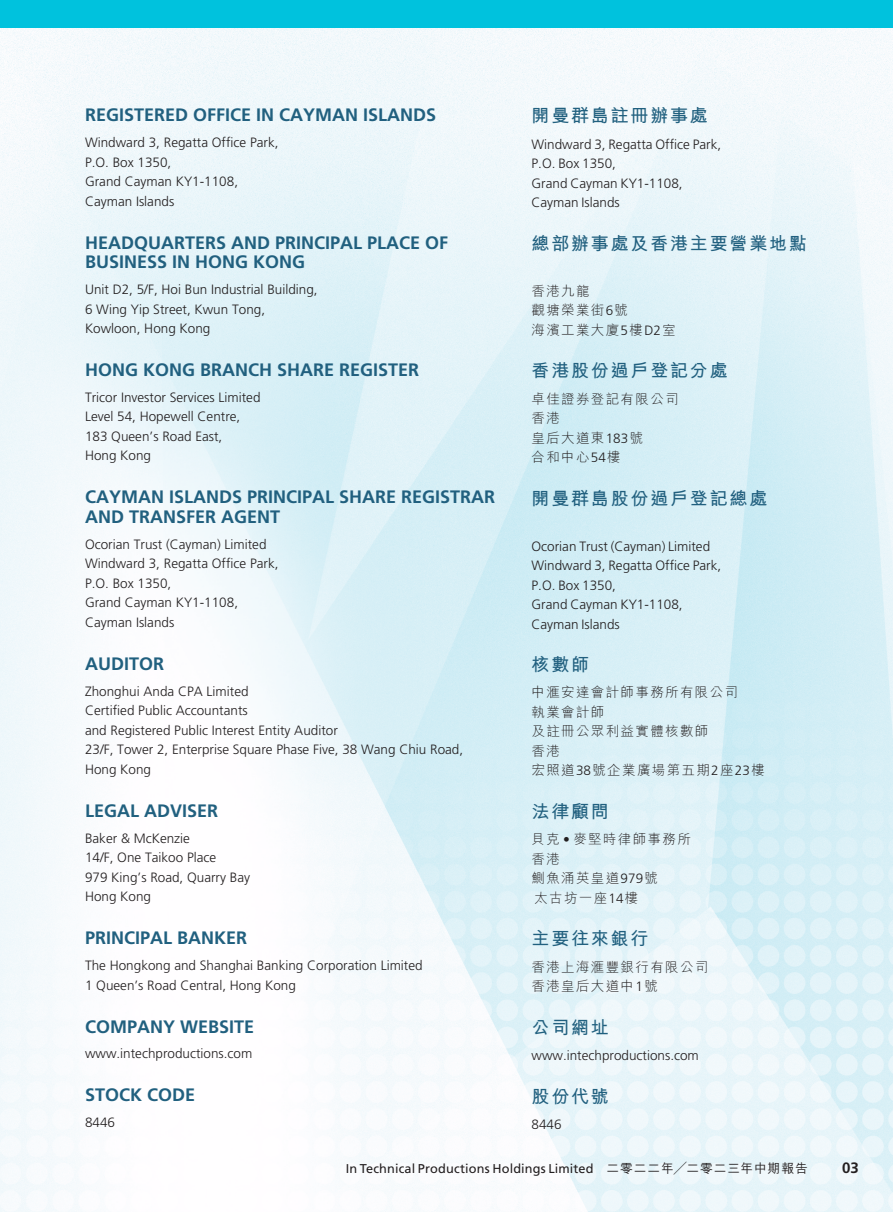
<style>
.page{position:relative;width:893px;height:1212px;background:#fff}
.page>*{position:absolute;margin:0;border:0;box-sizing:border-box;transform-origin:0 0}
.t1{font:700 18px "Frutiger LT Std";color:#21607f}
.t2{font:700 18px "M Hei HK";letter-spacing:.1em;color:#21607f}
.t3{font:700 15px "Frutiger LT Std";color:#231f20}
.t4{font:300 13.5px/19.5px "Frutiger LT Std";color:#231f20}
.t5{font:300 13.5px/19.5px "M Hei HK";letter-spacing:.1em;color:#231f20}
.t6{font:12.75px "Frutiger LT Std";letter-spacing:.01em;color:#231f20}
.s1{font-family:"Frutiger LT Std"}
.s2{font-family:"M Hei HK";font-weight:500}
</style>
<div class="page">
<img style="left:0;top:28px;width:893px;height:1184px">
<div style="left:0;top:0;width:893px;height:28px;background:#00c2dd"></div>
<h1 class="t1" style="left:85px;top:104px;width:22px">REGISTERED</h1>
<h1 class="t1" style="left:193px;top:104px;width:24px">OFFICE</h1>
<h1 class="t1" style="left:256px;top:104px;width:74px">IN CAYMAN</h1>
<h1 class="t1" style="left:363px;top:104px;width:18px">ISLANDS</h1>
<p class="t4" style="left:85px;top:133px;width:195px">Windward 3, Regatta Office Park,<br>P.O. Box 1350,<br>Grand Cayman KY1-1108,<br>Cayman Islands</p>
<h1 class="t1" style="left:85px;top:232px;width:26px">HEAD</h1>
<h1 class="t1" style="left:134px;top:232px;width:39px">QUARTERS</h1>
<h1 class="t1" style="left:231px;top:232px;width:14px">AND</h1>
<h1 class="t1" style="left:275px;top:232px;width:21px">PRINCIPAL</h1>
<h1 class="t1" style="left:367px;top:232px;width:22px">PLACE</h1>
<h1 class="t1" style="left:425px;top:232px;width:12px">OF</h1>
<h1 class="t1" style="left:85px;top:251px;width:35px">BUSINESS</h1>
<h1 class="t1" style="left:172px;top:251px;width:50px">IN HONG</h1>
<h1 class="t1" style="left:253px;top:251px;width:26px">KONG</h1>
<p class="t4" style="left:85px;top:280px;width:234px">Unit D2, 5/F, Hoi Bun Industrial Building,<br>6 Wing Yip Street, Kwun Tong,<br>Kowloon, Hong Kong</p>
<h1 class="t1" style="left:85px;top:359px;width:27px">HONG</h1>
<h1 class="t1" style="left:143px;top:359px;width:26px">KONG</h1>
<h1 class="t1" style="left:200px;top:359px;width:24px">BRANCH</h1>
<h1 class="t1" style="left:277px;top:359px;width:23px">SHARE</h1>
<h1 class="t1" style="left:339px;top:359px;width:22px">REGISTER</h1>
<p class="t4" style="left:85px;top:388px;width:177px">Tricor Investor Services Limited<br>Level 54, Hopewell Centre,<br>183 Queen’s Road East,<br>Hong Kong</p>
<h1 class="t1" style="left:85px;top:487px;width:51px">CAYMAN</h1>
<h1 class="t1" style="left:169px;top:487px;width:18px">ISLANDS</h1>
<h1 class="t1" style="left:247px;top:487px;width:21px">PRINCIPAL</h1>
<h1 class="t1" style="left:339px;top:487px;width:23px">SHARE</h1>
<h1 class="t1" style="left:401px;top:487px;width:23px">REGISTRAR</h1>
<h1 class="t1" style="left:85px;top:506px;width:14px">AND</h1>
<h1 class="t1" style="left:129px;top:506px;width:22px">TRANSFER</h1>
<h1 class="t1" style="left:221px;top:506px;width:26px">AGENT</h1>
<p class="t4" style="left:85px;top:535px;width:195px">Ocorian Trust (Cayman) Limited<br>Windward 3, Regatta Office Park,<br>P.O. Box 1350,<br>Grand Cayman KY1-1108,<br>Cayman Islands</p>
<h1 class="t1" style="left:85px;top:653px;width:38px">AUDITOR</h1>
<p class="t4" style="left:85px;top:681px;width:380px">Zhonghui Anda CPA Limited<br>Certified Public Accountants<br>and Registered Public Interest Entity Auditor<br>23/F, Tower 2, Enterprise Square Phase Five, 38 Wang Chiu Road, Hong Kong</p>
<h1 class="t1" style="left:85px;top:800px;width:21px">LEGAL</h1>
<h1 class="t1" style="left:144px;top:800px;width:48px">ADVISER</h1>
<p class="t4" style="left:85px;top:828px;width:167px">Baker &amp; McKenzie<br>14/F, One Taikoo Place<br>979 King’s Road, Quarry Bay<br>Hong Kong</p>
<h1 class="t1" style="left:85px;top:927px;width:21px">PRINCIPAL</h1>
<h1 class="t1" style="left:177px;top:927px;width:24px">BANKER</h1>
<p class="t4" style="left:85px;top:956px;width:339px">The Hongkong and Shanghai Banking Corporation Limited<br>1 Queen’s Road Central, Hong Kong</p>
<h1 class="t1" style="left:85px;top:1016px;width:25px">COMPAN</h1>
<h1 class="t1" style="left:163px;top:1016px;width:45px">Y WEBSITE</h1>
<p class="t4" style="left:85px;top:1044px;width:169px">www.intechproductions.com</p>
<h1 class="t1" style="left:85px;top:1084px;width:23px">STOCK</h1>
<h1 class="t1" style="left:147px;top:1084px;width:24px">CODE</h1>
<p class="t4" style="left:85px;top:1113px;width:32px">8446</p>
<h1 class="t2" style="left:531px;top:103px;width:178px">開曼群島註冊辦事處</h1>
<p class="t4" style="left:531px;top:135px;width:191px">Windward 3, Regatta Office Park,<br>P.O. Box 1350,<br>Grand Cayman KY1-1108,<br>Cayman Islands</p>
<h1 class="t2" style="left:531px;top:230px;width:277px">總部辦事處及香港主要營業地點</h1>
<p class="t5" style="left:531px;top:281px;width:146px">香港九龍<br>觀塘榮業街<span class="s1">6</span>號<br>海濱工業大廈<span class="s1">5</span>樓<span class="s1">D2</span>室</p>
<h1 class="t2" style="left:531px;top:357px;width:198px">香港股份過戶登記分處</h1>
<p class="t5" style="left:531px;top:389px;width:149px">卓佳證券登記有限公司香港<br>皇后大道東<span class="s1">183</span>號<br>合和中心<span class="s1">54</span>樓</p>
<h1 class="t2" style="left:531px;top:485px;width:237px">開曼群島股份過戶登記總處</h1>
<p class="t4" style="left:531px;top:536px;width:191px">Ocorian Trust (Cayman) Limited<br>Windward 3, Regatta Office Park,<br>P.O. Box 1350,<br>Grand Cayman KY1-1108,<br>Cayman Islands</p>
<h1 class="t2" style="left:531px;top:651px;width:59px">核數師</h1>
<p class="t5" style="left:531px;top:682px;width:235px">中滙安達會計師事務所有限公司<br>執業會計師<br>及註冊公眾利益實體核數師<br>香港<br>宏照道<span class="s1">38</span>號企業廣場第五期<span class="s1">2</span>座<span class="s1">23</span>樓</p>
<h1 class="t2" style="left:531px;top:798px;width:79px">法律顧問</h1>
<p class="t5" style="left:531px;top:829px;width:161px">貝克 <span class="s1">•</span> 麥堅時律師事務所香港<br>鰂魚涌英皇道<span class="s1">979</span>號<br>太古坊一座<span class="s1">14</span>樓</p>
<h1 class="t2" style="left:531px;top:925px;width:118px">主要往來銀行</h1>
<p class="t5" style="left:531px;top:957px;width:178px">香港上海滙豐銀行有限公司香港皇后大道中<span class="s1">1</span>號</p>
<h1 class="t2" style="left:531px;top:1014px;width:79px">公司網址</h1>
<p class="t4" style="left:531px;top:1046px;width:169px">www.intechproductions.com</p>
<h1 class="t2" style="left:531px;top:1083px;width:79px">股份代號</h1>
<p class="t4" style="left:531px;top:1115px;width:32px">8446</p>
<p class="t6" style="left:346px;top:1160px;width:464px">In Technical Productions Holdings Limited <span class="s2">二零二二年╱二零二三年中期報告</span></p>
<p class="t3" style="left:842px;top:1158px;width:18px">03</p>
</div>
